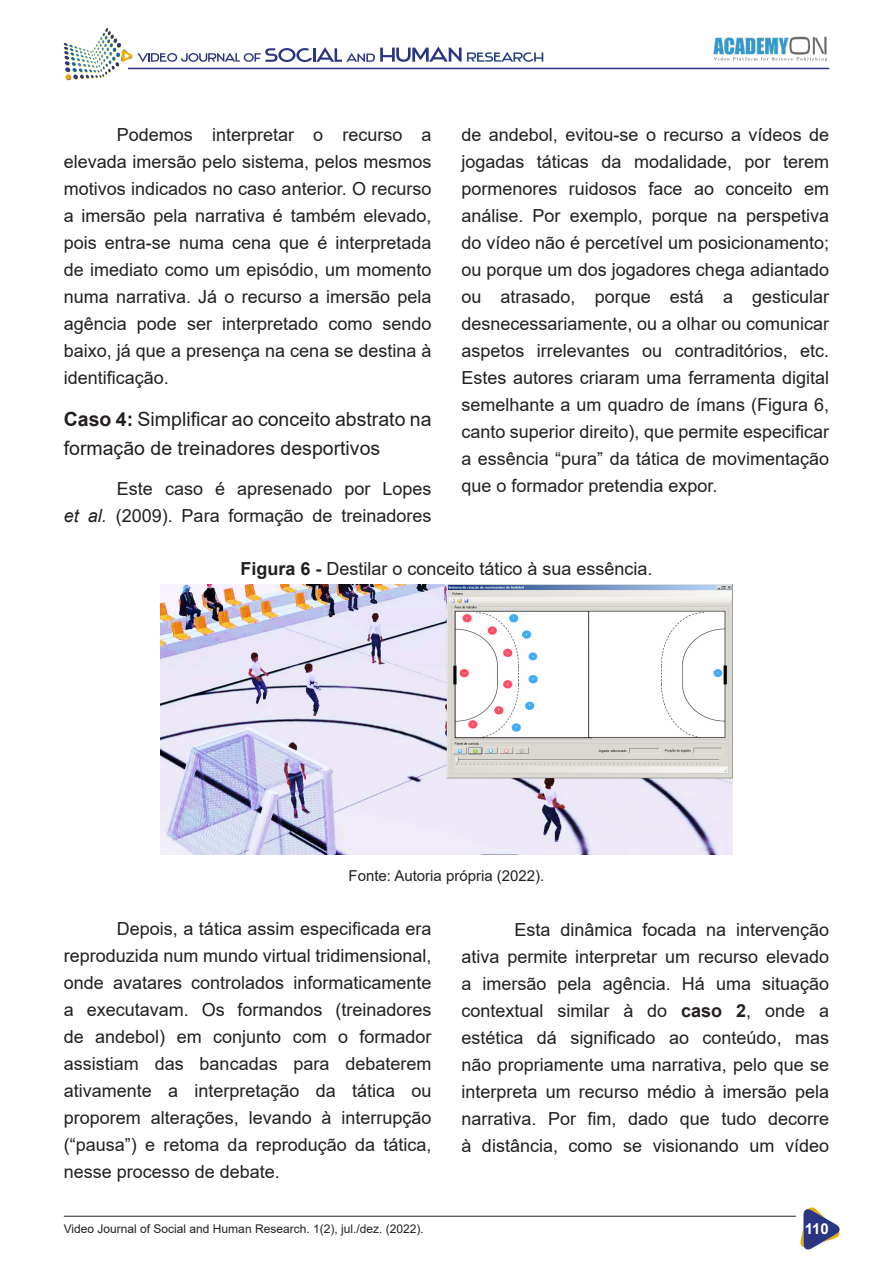
<style>
.page{position:relative;width:893px;height:1263px;background:#fff}
.page>*{position:absolute;margin:0;border:0;box-sizing:border-box;transform-origin:0 0}
.t1{font:19.5px/29.2px "Arial";color:#231f20}
.t2{font:18px/27px "Arial";color:#231f20;text-align:justify}
.t3{font:15px "Arial";color:#231f20}
.t4{font:700 15px "Arial";color:#fff}
.t5{font:12px "Arial";color:#231f20}
.s1{font-weight:700}
.s2{font-style:italic}
</style>
<div class="page">
<svg style="left:785px;top:1207px;width:55px;height:43px"></svg>
<hr style="left:64px;top:1216px;width:732px;height:1px;background:#231f20">
<hr style="left:128px;top:68px;width:701px;height:1px;background:#2b3682">
<img style="left:64px;top:28px;width:68px;height:52px">
<img style="left:713px;top:37px;width:115px;height:25px">
<svg style="left:138px;top:46px;width:405px;height:16px"></svg>
<img style="left:161px;top:584px;width:571px;height:270px">
<p class="t2" style="left:64px;top:121px;width:369px;text-indent:53px">Podemos interpretar o recurso a elevada imersão pelo sistema, pelos mesmos motivos indicados no caso anterior. O recurso a imersão pela narrativa é também elevado, pois entra-se numa cena que é interpretada de imediato como um episódio, um momento numa narrativa. Já o recurso a imersão pela agência pode ser interpretado como sendo baixo, já que a presença na cena se destina à identificação.</p>
<p class="t1" style="left:64px;top:404px;width:369px"><span class="s1">Caso 4:</span> Simplificar ao conceito abstrato na formação de treinadores desportivos</p>
<p class="t2" style="left:64px;top:475px;width:369px;text-align:right">Este caso é apresenado por Lopes<br><span class="s2">et al.</span> (2009). Para formação de treinadores</p>
<p class="t2" style="left:461px;top:121px;width:369px">de andebol, evitou-se o recurso a vídeos de jogadas táticas da modalidade, por terem pormenores ruidosos face ao conceito em análise. Por exemplo, porque na perspetiva do vídeo não é percetível um posicionamento; ou porque um dos jogadores chega adiantado ou atrasado, porque está a gesticular desnecessariamente, ou a olhar ou comunicar aspetos irrelevantes ou contraditórios, etc.<br>Estes autores criaram uma ferramenta digital semelhante a um quadro de ímans (Figura 6, canto superior direito), que permite especificar a essência “pura” da tática de movimentação que o formador pretendia expor.</p>
<p class="t2" style="left:240px;top:555px;width:414px"><span class="s1">Figura 6 -</span> Destilar o conceito tático à sua essência.</p>
<p class="t3" style="left:348px;top:866px;width:197px">Fonte: Autoria própria (2022).</p>
<p class="t2" style="left:64px;top:915px;width:369px;text-indent:53px">Depois, a tática assim especificada era reproduzida num mundo virtual tridimensional, onde avatares controlados informaticamente a executavam. Os formandos (treinadores de andebol) em conjunto com o formador assistiam das bancadas para debaterem ativamente a interpretação da tática ou proporem alterações, levando à interrupção (“pausa”) e retoma da reprodução da tática, nesse processo de debate.</p>
<p class="t2" style="left:461px;top:916px;width:369px;text-indent:53px">Esta dinâmica focada na intervenção ativa permite interpretar um recurso elevado a imersão pela agência. Há uma situação contextual similar à do <span class="s1">caso 2</span>, onde a estética dá significado ao conteúdo, mas não propriamente uma narrativa, pelo que se interpreta um recurso médio à imersão pela narrativa. Por fim, dado que tudo decorre à distância, como se visionando um vídeo</p>
<p class="t5" style="left:64px;top:1220px;width:361px">Video Journal of Social and Human Research. 1(2), jul./dez. (2022).</p>
<p class="t4" style="left:805px;top:1218px;width:26px">110</p>
</div>
